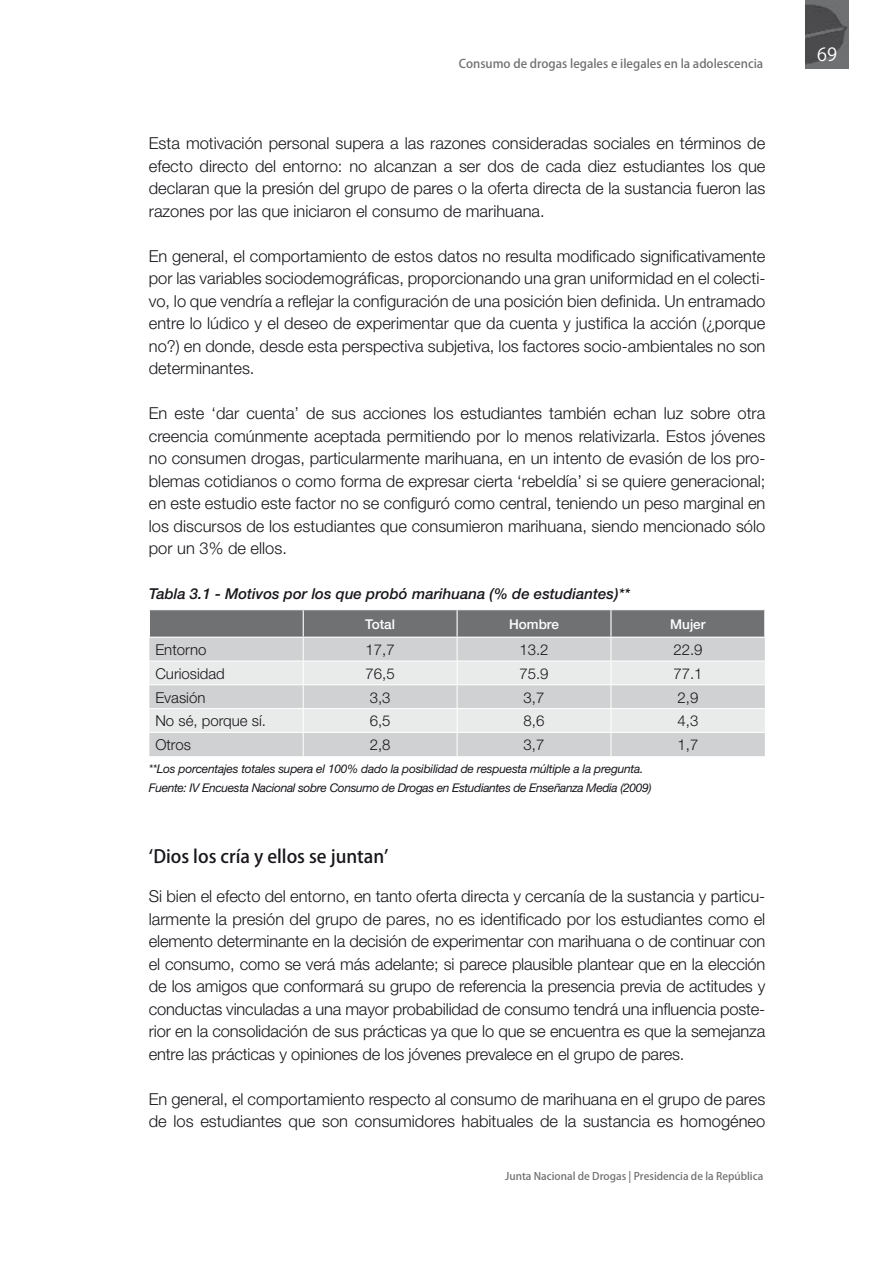
<style>
.page{position:relative;width:893px;height:1263px;background:#fff}
.page>*{position:absolute;margin:0;border:0;box-sizing:border-box;transform-origin:0 0}
.t1{font:500 18px "Koz Go Pro";color:#1a171c}
.t2{font:18px "Koz Go Pro";color:#fff}
.t3{font:300 16.5px/22.5px "Helvetica Neue";color:#1a171c;text-align:justify}
.t4{font:300 15px "Helvetica Neue";color:#1a171c}
.t5{font:italic 500 15px "Helvetica Neue";color:#1a171c}
.t6{font:500 13.5px "Helvetica Neue";color:#fff}
.t7{font:italic 12px/18.6px "Helvetica Neue";letter-spacing:-.02em;color:#1a171c}
.t8{font:500 12px "Koz Go Pro";color:#707173}
.t9{font:500 10.5px "Koz Go Pro";color:#707173}
</style>
<div class="page">
<img style="left:806px;top:0;width:42px;height:68px">
<svg style="left:149px;top:610px;width:616px;height:146px;background:#cdcece"></svg>
<p class="t8" style="left:459px;top:56px;width:306px">Consumo de drogas legales e ilegales en la adolescencia</p>
<p class="t3" style="left:149px;top:132px;width:618px">Esta motivación personal supera a las razones consideradas sociales en términos de efecto directo del entorno: no alcanzan a ser dos de cada diez estudiantes los que declaran que la presión del grupo de pares o la oferta directa de la sustancia fueron las razones por las que iniciaron el consumo de marihuana.</p>
<p class="t3" style="left:149px;top:244px;width:618px">En general, el comportamiento de estos datos no resulta modificado significativamente por las variables sociodemográficas, proporcionando una gran uniformidad en el colecti&shy;vo, lo que vendría a reflejar la configuración de una posición bien definida. Un entramado entre lo lúdico y el deseo de experimentar que da cuenta y justifica la acción (¿porque no?) en donde, desde esta perspectiva subjetiva, los factores socio-ambientales no son determinantes.</p>
<p class="t3" style="left:149px;top:402px;width:618px">En este ‘dar cuenta’ de sus acciones los estudiantes también echan luz sobre otra creencia comúnmente aceptada permitiendo por lo menos relativizarla. Estos jóvenes no consumen drogas, particularmente marihuana, en un intento de evasión de los pro&shy;blemas cotidianos o como forma de expresar cierta ‘rebeldía’ si se quiere generacional; en este estudio este factor no se configuró como central, teniendo un peso marginal en los discursos de los estudiantes que consumieron marihuana, siendo mencionado sólo por un 3% de ellos.</p>
<p class="t5" style="left:149px;top:585px;width:483px">Tabla 3.1 - Motivos por los que probó marihuana (% de estudiantes)**</p>
<p class="t6" style="left:365px;top:616px;width:31px">Total</p>
<p class="t6" style="left:509px;top:616px;width:51px">Hombre</p>
<p class="t6" style="left:670px;top:616px;width:37px">Mujer</p>
<p class="t4" style="left:155px;top:640px;width:53px">Entorno</p>
<p class="t4" style="left:366px;top:640px;width:31px">17,7</p>
<p class="t4" style="left:519px;top:640px;width:31px">13.2</p>
<p class="t4" style="left:673px;top:640px;width:31px">22.9</p>
<p class="t4" style="left:155px;top:664px;width:71px">Curiosidad</p>
<p class="t4" style="left:366px;top:664px;width:31px">76,5</p>
<p class="t4" style="left:519px;top:664px;width:31px">75.9</p>
<p class="t4" style="left:673px;top:664px;width:31px">77.1</p>
<p class="t4" style="left:155px;top:688px;width:52px">Evasión</p>
<p class="t4" style="left:370px;top:688px;width:22px">3,3</p>
<p class="t4" style="left:524px;top:688px;width:22px">3,7</p>
<p class="t4" style="left:677px;top:688px;width:22px">2,9</p>
<p class="t4" style="left:155px;top:712px;width:112px">No sé, porque sí.</p>
<p class="t4" style="left:370px;top:712px;width:22px">6,5</p>
<p class="t4" style="left:524px;top:712px;width:22px">8,6</p>
<p class="t4" style="left:677px;top:712px;width:22px">4,3</p>
<p class="t4" style="left:155px;top:736px;width:37px">Otros</p>
<p class="t4" style="left:370px;top:736px;width:22px">2,8</p>
<p class="t4" style="left:524px;top:736px;width:22px">3,7</p>
<p class="t4" style="left:677px;top:736px;width:22px">1,7</p>
<p class="t7" style="left:149px;top:759px;width:504px">**Los porcentajes totales supera el 100% dado la posibilidad de respuesta múltiple a la pregunta.<br>Fuente: IV Encuesta Nacional sobre Consumo de Drogas en Estudiantes de Enseñanza Media (2009)</p>
<p class="t1" style="left:149px;top:844px;width:241px">‘Dios los cría y ellos se juntan’</p>
<p class="t3" style="left:149px;top:885px;width:618px">Si bien el efecto del entorno, en tanto oferta directa y cercanía de la sustancia y particu&shy;larmente la presión del grupo de pares, no es identificado por los estudiantes como el elemento determinante en la decisión de experimentar con marihuana o de continuar con el consumo, como se verá más adelante; si parece plausible plantear que en la elección de los amigos que conformará su grupo de referencia la presencia previa de actitudes y conductas vinculadas a una mayor probabilidad de consumo tendrá una influencia poste&shy;rior en la consolidación de sus prácticas ya que lo que se encuentra es que la semejanza entre las prácticas y opiniones de los jóvenes prevalece en el grupo de pares.</p>
<p class="t3" style="left:149px;top:1087px;width:618px">En general, el comportamiento respecto al consumo de marihuana en el grupo de pares de los estudiantes que son consumidores habituales de la sustancia es homogéneo</p>
<p class="t9" style="left:505px;top:1169px;width:260px">Junta Nacional de Drogas | Presidencia de la República</p>
<p class="t2" style="left:817px;top:43px;width:21px">69</p>
</div>
